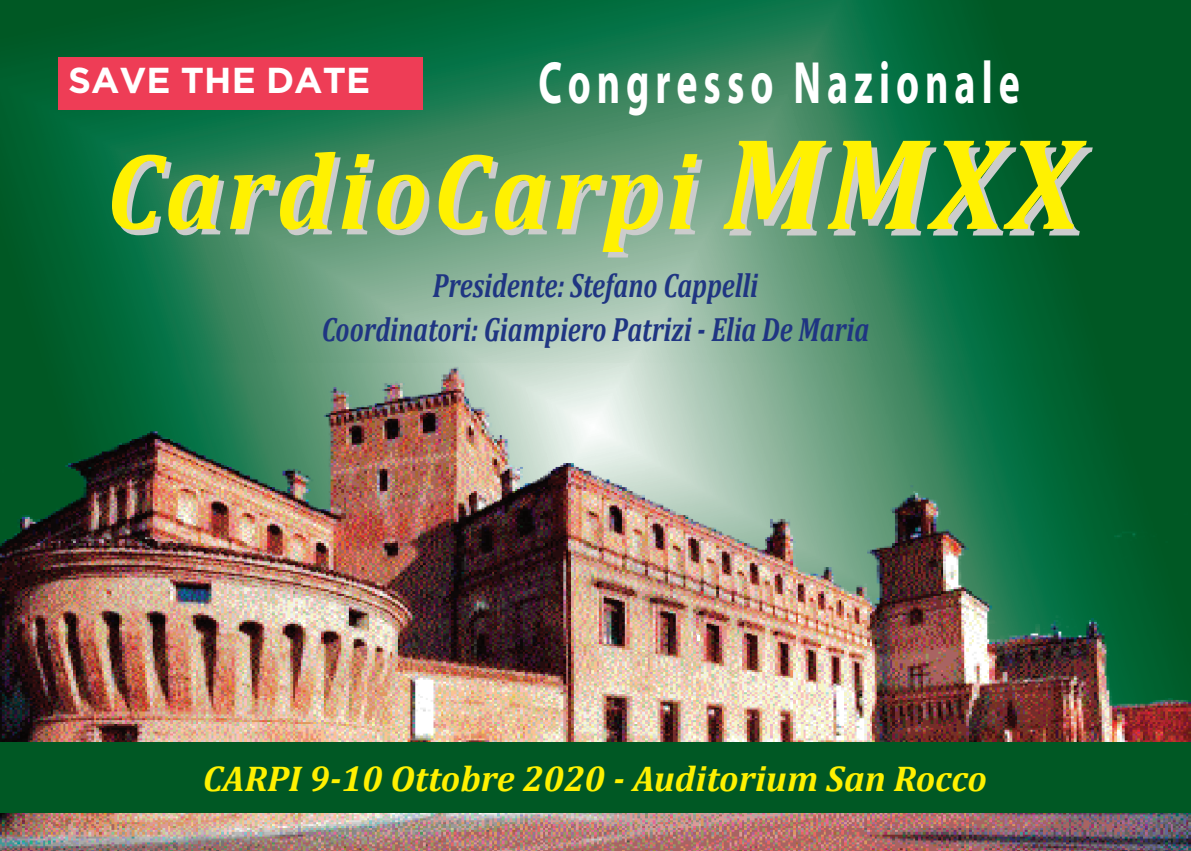
<style>
.page{position:relative;width:1191px;height:851px;background:#fff}
.page>*{position:absolute;margin:0;border:0;box-sizing:border-box;transform-origin:0 0}
.t1{font:italic 700 110px "Cambria";letter-spacing:.05em;color:#fff101;scale:.91 1}
.t2{font:700 60px "Myriad Pro";letter-spacing:.15em;color:#fff;scale:.67 1}
.t3{font:italic 700 36px "Cambria";color:#fff101}
.t4{font:700 36px "Gotham";color:#fff}
.t5{font:italic 700 33.8px/44px "Cambria";color:#1f3582;text-align:center;scale:.77 1}
.s1{font-size:132px}
</style>
<div class="page">
<svg style="left:0;top:0;width:1191px;height:363px;background:#307f56"></svg>
<div style="left:58px;top:57px;width:364px;height:52px;background:#ee3d56"></div>
<img style="left:0;top:363px;width:1191px;height:487px">
<div style="left:0;top:742px;width:1191px;height:70px;background:#005824"></div>
<svg style="left:697px;top:635px;width:2px;height:6px"></svg>
<p class="t4" style="left:68px;top:59px;width:304px">SAVE THE DATE</p>
<h2 class="t2" style="left:538px;top:61px;width:719px">Congresso Nazionale</h2>
<h1 class="t1" style="left:106px;top:124px;width:1069px">CardioCarpi <span class="s1">MMXX</span></h1>
<p class="t5" style="left:322px;top:263px;width:712px">Presidente: Stefano Cappelli<br>Coordinatori: Giampiero Patrizi - Elia De Maria</p>
<p class="t3" style="left:203px;top:756px;width:786px">CarPi 9-10 Ottobre 2020 - auditorium San rocco</p>
</div>
